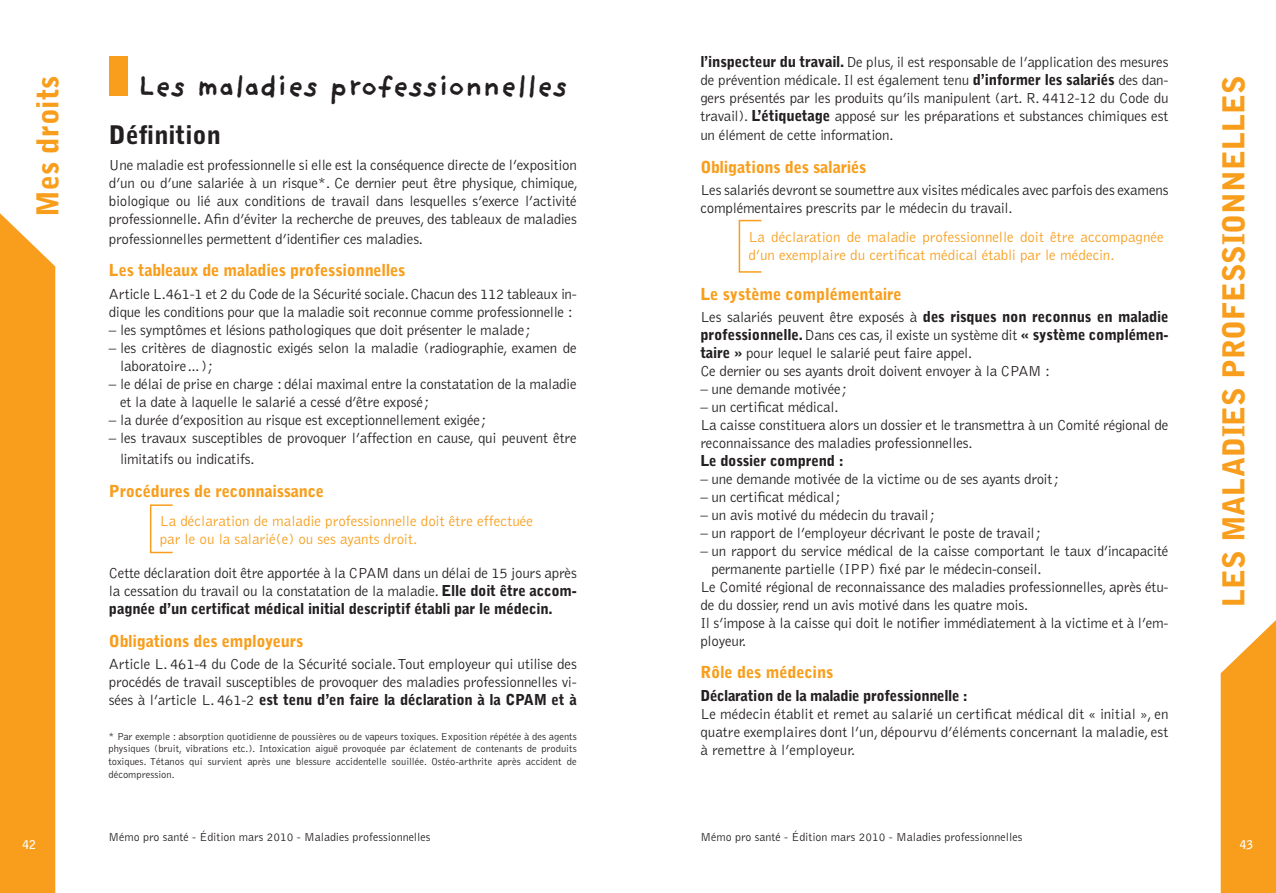
<style>
.page{position:relative;width:1276px;height:893px;background:#fff}
.page>*{position:absolute;margin:0;border:0;box-sizing:border-box;transform-origin:0 0}
.t1{font:900 30px "Bell Gothic";color:#f89e1c}
.t2{font:700 30px "Providence Sans";letter-spacing:-.015em;color:#231f20}
.t3{font:900 25.5px "Bell Gothic";color:#231f20}
.t4{font:900 16.5px "Bell Gothic";letter-spacing:-.015em;color:#f89e1c}
.t5{font:300 15px/18px "Bell Gothic";letter-spacing:-.015em;color:#231f20}
.t6{font:300 15px/18px "Bell Gothic";color:#f89e1c}
.t7{font:900 15px "Bell Gothic";letter-spacing:-.025em;color:#231f20}
.t8{font:300 12px "Bell Gothic";color:#231f20}
.t9{font:700 12px "Bell Gothic";color:#fff}
.t10{font:300 10.5px/12.6px "Bell Gothic";color:#231f20;text-align:justify}
.s1{font-weight:900}
</style>
<div class="page">
<div style="left:109px;top:56px;width:18px;height:40px;background:#f89e1c"></div>
<div style="left:150px;top:504px;width:23px;height:49px;border:2px solid #f89e1c"></div>
<div style="left:738px;top:220px;width:24px;height:53px;border:2px solid #f89e1c"></div>
<svg style="left:1220px;top:620px;width:56px;height:273px;background:#f8a834"></svg>
<div style="left:0;top:213px;width:55px;height:680px;background:#f89e1c"></div>
<h1 class="t1" style="left:30px;top:217px;width:143px;rotate:-90deg">Mes droits</h1>
<h1 class="t2" style="left:138px;top:68px;width:432px">Les maladies professionnelles</h1>
<h2 class="t3" style="left:109px;top:119px;width:113px">Définition</h2>
<p class="t5" style="left:109px;top:156px;width:470px;text-align:justify">Une maladie est professionnelle si elle est la conséquence directe de l’exposition d’un ou d’une salariée à un risque*. Ce dernier peut être physique, chimique, biologique ou lié aux conditions de travail dans lesquelles s’exerce l’activité professionnelle. Afin d’éviter la recherche de preuves, des tableaux de maladies</p>
<p class="t5" style="left:109px;top:230px;width:316px">professionnelles permettent d’identifier ces maladies.</p>
<p class="t4" style="left:109px;top:261px;width:298px">Les tableaux de maladies professionnelles</p>
<p class="t5" style="left:109px;top:285px;width:469px">Article L.461-1 et 2 du Code de la Sécurité sociale. Chacun des 112 tableaux in&shy;dique les conditions pour que la maladie soit reconnue comme professionnelle :</p>
<p class="t5" style="left:109px;top:321px;width:423px">– les symptômes et lésions pathologiques que doit présenter le malade;</p>
<p class="t5" style="left:120px;top:339px;width:458px;text-indent:-11px">– les critères de diagnostic exigés selon la maladie (radiographie, examen de laboratoire…);</p>
<p class="t5" style="left:120px;top:375px;width:458px;text-indent:-11px">– le délai de prise en charge : délai maximal entre la constatation de la maladie et la date à laquelle le salarié a cessé d’être exposé;</p>
<p class="t5" style="left:109px;top:411px;width:379px">– la durée d’exposition au risque est exceptionnellement exigée;</p>
<p class="t5" style="left:120px;top:427px;width:458px;line-height:21.6px;text-indent:-11px">– les travaux susceptibles de provoquer l’affection en cause, qui peuvent être limitatifs ou indicatifs.</p>
<p class="t4" style="left:109px;top:481px;width:217px">Procédures de reconnaissance</p>
<p class="t6" style="left:160px;top:512px;width:375px">La déclaration de maladie professionnelle doit être effectuée par le ou la salarié(e) ou ses ayants droit.</p>
<p class="t5" style="left:109px;top:565px;width:469px;text-align:justify">Cette déclaration doit être apportée à la CPAM dans un délai de 15 jours après la cessation du travail ou la constatation de la maladie. <span class="s1">Elle doit être accom&shy;pagnée d’un certificat médical initial descriptif établi par le médecin.</span></p>
<p class="t4" style="left:109px;top:631px;width:196px">Obligations des employeurs</p>
<p class="t5" style="left:109px;top:655px;width:469px;text-align:justify">Article L. 461-4 du Code de la Sécurité sociale. Tout employeur qui utilise des procédés de travail susceptibles de provoquer des maladies professionnelles vi&shy;sées à l’article L. 461-2 <span class="s1">est tenu d’en faire la déclaration à la CPAM et à</span></p>
<p class="t10" style="left:108px;top:730px;width:470px">* Par exemple : absorption quotidienne de poussières ou de vapeurs toxiques. Exposition répétée à des agents physiques (bruit, vibrations etc.). Intoxication aiguë provoquée par éclatement de contenants de produits toxiques. Tétanos qui survient après une blessure accidentelle souillée. Ostéo-arthrite après accident de décompression.</p>
<p class="t5" style="left:700px;top:53px;width:470px;text-align:justify"><span class="s1">l’inspecteur du travail.</span> De plus, il est responsable de l’application des mesures de prévention médicale. Il est également tenu <span class="s1">d’informer les salariés</span> des dan&shy;gers présentés par les produits qu’ils manipulent (art. R. 4412-12 du Code du travail). <span class="s1">L’étiquetage</span> apposé sur les préparations et substances chimiques est</p>
<p class="t5" style="left:700px;top:127px;width:195px">un élément de cette information.</p>
<p class="t4" style="left:700px;top:157px;width:168px">O bligations des salariés</p>
<p class="t5" style="left:700px;top:181px;width:470px">Les salariés devront se soumettre aux visites médicales avec parfois des examens complémentaires prescrits par le médecin du travail.</p>
<p class="t6" style="left:748px;top:229px;width:417px">La déclaration de maladie professionnelle doit être accompagnée d’un exemplaire du certificat médical établi par le médecin.</p>
<p class="t4" style="left:700px;top:284px;width:203px">Le système complémentaire</p>
<p class="t5" style="left:700px;top:308px;width:470px">Les salariés peuvent être exposés à <span class="s1">des risques non reconnus en maladie professionnelle.</span> Dans ces cas, il existe un système dit <span class="s1">« système complémen&shy;taire »</span> pour lequel le salarié peut faire appel.<br>Ce dernier ou ses ayants droit doivent envoyer à la CPAM :</p>
<p class="t5" style="left:700px;top:380px;width:148px">– une demande motivée;</p>
<p class="t5" style="left:700px;top:398px;width:470px">– un certificat médical.<br>La caisse constituera alors un dossier et le transmettra à un Comité régional de reconnaissance des maladies professionnelles.</p>
<p class="t7" style="left:700px;top:452px;width:145px">Le dossier comprend :</p>
<p class="t5" style="left:700px;top:470px;width:360px">– une demande motivée de la victime ou de ses ayants droit;</p>
<p class="t5" style="left:700px;top:488px;width:142px">– un certificat médical;</p>
<p class="t5" style="left:700px;top:506px;width:236px">– un avis motivé du médecin du travail;</p>
<p class="t5" style="left:700px;top:524px;width:342px">– un rapport de l’employeur décrivant le poste de travail;</p>
<p class="t5" style="left:700px;top:542px;width:470px">– un rapport du service médical de la caisse comportant le taux d’incapacité</p>
<p class="t5" style="left:711px;top:560px;width:331px">permanente partielle (IPP) fixé par le médecin-conseil.</p>
<p class="t5" style="left:700px;top:578px;width:470px">Le Comité régional de reconnaissance des maladies professionnelles, après étu-</p>
<p class="t5" style="left:700px;top:596px;width:329px">de du dossier, rend un avis motivé dans les quatre mois.</p>
<p class="t5" style="left:700px;top:614px;width:470px">Il s’impose à la caisse qui doit le notifier immédiatement à la victime et à l’em-</p>
<p class="t5" style="left:700px;top:632px;width:48px">ployeur.</p>
<p class="t4" style="left:700px;top:663px;width:134px">Rôle des médecins</p>
<p class="t7" style="left:700px;top:686px;width:269px">Déclaration de la maladie professionnelle :</p>
<p class="t5" style="left:700px;top:705px;width:470px;text-align:justify">Le médecin établit et remet au salarié un certificat médical dit « initial », en quatre exemplaires dont l’un, dépourvu d’éléments concernant la maladie, est à remettre à l’employeur.</p>
<h1 class="t1" style="left:1216px;top:607px;width:529px;rotate:-90deg">les maladies professionnelles</h1>
<p class="t8" style="left:108px;top:831px;width:323px">Mémo pro santé - Édition mars 2010 - Maladies professionnelles</p>
<p class="t8" style="left:700px;top:831px;width:323px">Mémo pro santé - Édition mars 2010 - Maladies professionnelles</p>
<p class="t9" style="left:23px;top:837px;width:15px">42</p>
<p class="t9" style="left:1239px;top:837px;width:15px">43</p>
</div>
